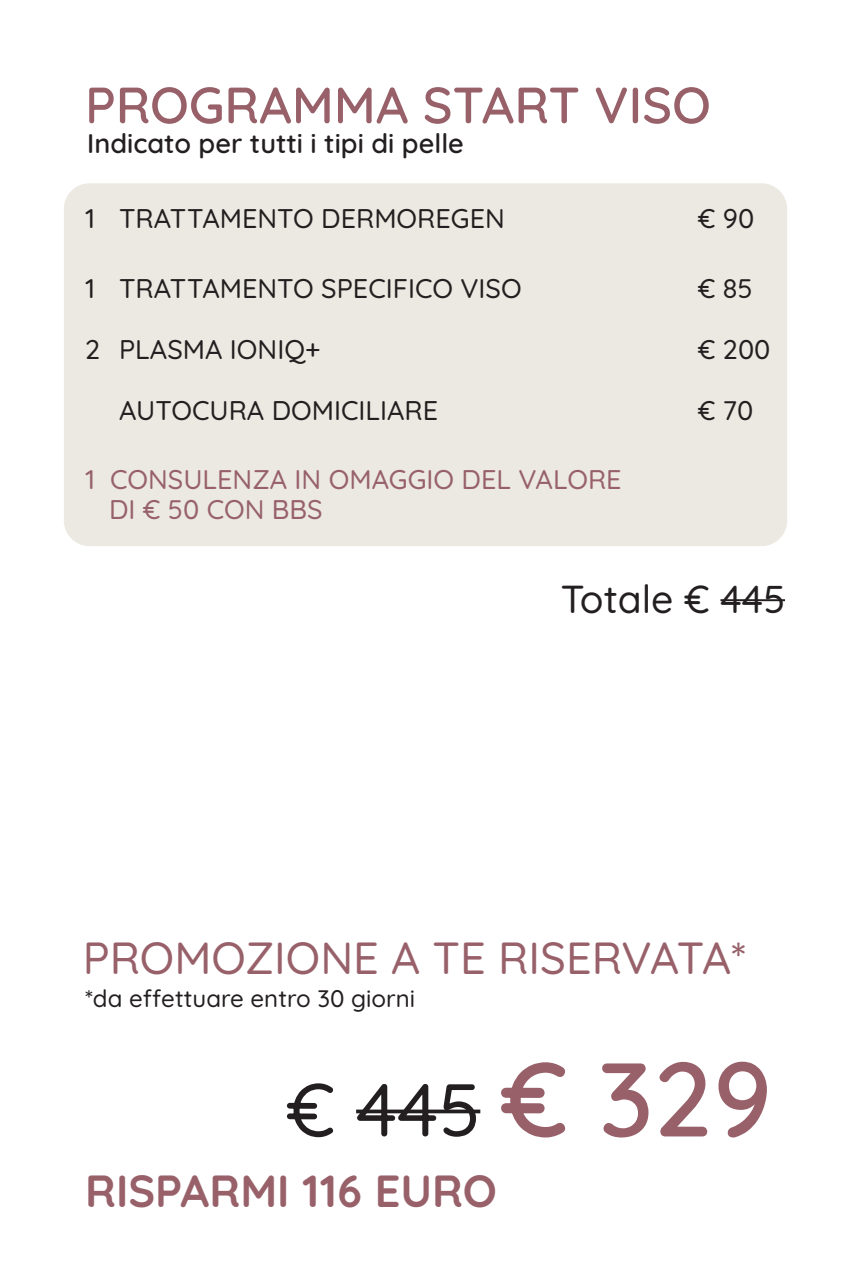
<style>
.page{position:relative;width:851px;height:1276px;background:#fff}
.page>*{position:absolute;margin:0;border:0;box-sizing:border-box;transform-origin:0 0}
.t1{font:500 75px "Quicksand";color:#231f20}
.t2{font:600 51px "Quicksand";color:#98616a}
.t3{font:500 45px "Quicksand";color:#98616a}
.t4{font:700 45px "Quicksand";color:#98616a}
.t5{font:500 39px "Quicksand";color:#231f20}
.t6{font:500 27px "Quicksand";color:#231f20}
.t7{font:500 27px/30px "Quicksand";color:#98616a}
.t8{font:600 27px "Quicksand";color:#231f20}
.t9{font:500 24px "Quicksand";color:#231f20}
.s1{font-weight:600;font-size:105px;color:#98616a}
</style>
<div class="page">
<div style="left:64px;top:183px;width:723px;height:363px;background:#ebe9e1;border-radius:26px"></div>
<svg style="left:356px;top:1109px;width:124px;height:4px"></svg>
<hr style="left:720px;top:599px;width:64px;height:2px;background:#231f20">
<p class="t2" style="left:85px;top:64px;width:627px">PROGRAMMA START VISO</p>
<p class="t8" style="left:87px;top:122px;width:378px">Indicato per tutti i tipi di pelle</p>
<p class="t6" style="left:85px;top:197px;width:12px">1</p>
<p class="t6" style="left:119px;top:197px;width:387px">TRATTAMENTO DERMOREGEN</p>
<p class="t6" style="left:697px;top:197px;width:58px">€ 90</p>
<p class="t6" style="left:85px;top:267px;width:12px">1</p>
<p class="t6" style="left:119px;top:267px;width:404px">TRATTAMENTO SPECIFICO VISO</p>
<p class="t6" style="left:697px;top:267px;width:56px">€ 85</p>
<p class="t6" style="left:85px;top:328px;width:17px">2</p>
<p class="t6" style="left:119px;top:328px;width:203px">PLASMA IONIQ+</p>
<p class="t6" style="left:697px;top:328px;width:74px">€ 200</p>
<p class="t6" style="left:119px;top:389px;width:320px">AUTOCURA DOMICILIARE</p>
<p class="t6" style="left:697px;top:389px;width:57px">€ 70</p>
<p class="t7" style="left:109px;top:462px;width:514px;text-indent:-24px">1 CONSULENZA IN OMAGGIO DEL VALORE<br>DI € 50 CON BBS</p>
<p class="t5" style="left:560px;top:568px;width:226px">Totale € 445</p>
<p class="t3" style="left:83px;top:922px;width:664px">PROMOZIONE A TE RISERVATA*</p>
<p class="t9" style="left:85px;top:979px;width:331px">*da effettuare entro 30 giorni</p>
<p class="t1" style="left:286px;top:1050px;width:487px">€ 445 <span class="s1">€ 329</span></p>
<p class="t4" style="left:85px;top:1153px;width:413px">RISPARMI 116 EURO</p>
</div>
